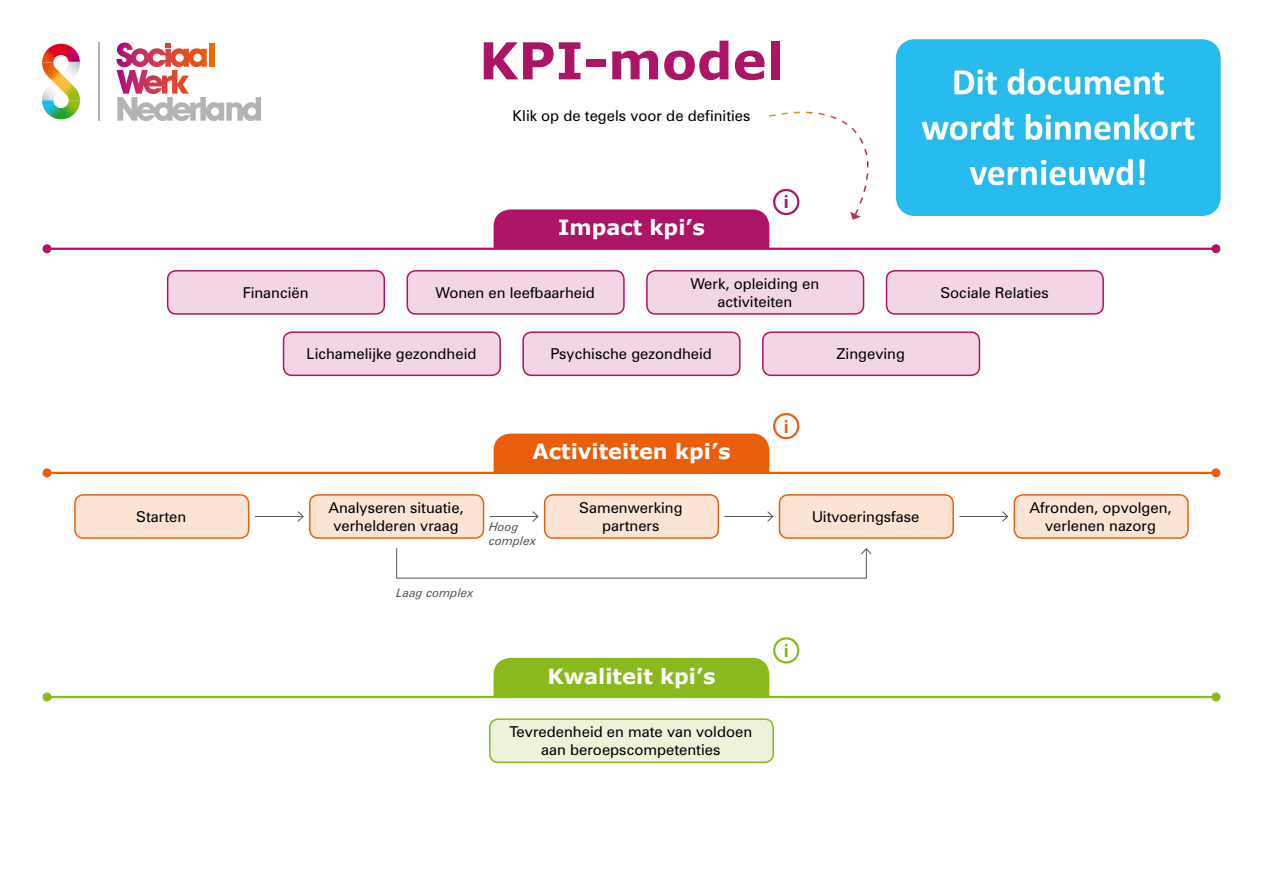
<style>
.page{position:relative;width:1263px;height:893px;background:#fff}
.page>*{position:absolute;margin:0;border:0;box-sizing:border-box;transform-origin:0 0}
.t1{font:700 51px "Verdana";color:#ad1466}
.t2{font:700 21px "Verdana";color:#fff}
.t3{font:700 18px "Zurich BT";color:#ad1566}
.t4{font:700 18px "Zurich BT";color:#e9600f}
.t5{font:700 18px "Zurich BT";color:#89b91d}
.t6{font:15px/18px "Zurich BT";color:#000;text-align:center}
.t7{font:italic 12px/14.4px "Zurich BT";color:#58585a}
</style>
<div class="page">
<hr style="left:98px;top:43px;width:2px;height:78px;background:#b1b3b4">
<svg style="left:117px;top:43px;width:144px;height:78px"></svg>
<svg style="left:42px;top:44px;width:38px;height:75px"></svg>
<hr style="left:47px;top:248px;width:1169px;height:2px;background:#ad1466">
<div style="left:43px;top:244px;width:9px;height:9px;background:#ad1466;border-radius:50%"></div>
<div style="left:1211px;top:244px;width:9px;height:9px;background:#ad1466;border-radius:50%"></div>
<hr style="left:47px;top:472px;width:1169px;height:2px;background:#e95f09">
<div style="left:43px;top:468px;width:9px;height:9px;background:#e95f09;border-radius:50%"></div>
<div style="left:1211px;top:468px;width:9px;height:9px;background:#e95f09;border-radius:50%"></div>
<hr style="left:47px;top:696px;width:1169px;height:2px;background:#89b91e">
<div style="left:43px;top:692px;width:9px;height:9px;background:#89b91e;border-radius:50%"></div>
<div style="left:1211px;top:692px;width:9px;height:9px;background:#89b91e;border-radius:50%"></div>
<div style="left:494px;top:434px;width:275px;height:38px;background:#e95f09"></div>
<div style="left:494px;top:658px;width:275px;height:38px;background:#89b91e"></div>
<div style="left:168px;top:271px;width:216px;height:43px;background:#f2d6e6;border-radius:9px"></div>
<div style="left:167px;top:270px;width:218px;height:45px;border:2px solid #ad1466;border-radius:9px"></div>
<div style="left:75px;top:495px;width:174px;height:43px;background:#fce4d4;border-radius:9px"></div>
<div style="left:74px;top:494px;width:175px;height:45px;border:2px solid #e95f09;border-radius:9px"></div>
<div style="left:310px;top:495px;width:173px;height:43px;background:#fce4d4;border-radius:9px"></div>
<div style="left:309px;top:494px;width:175px;height:45px;border:2px solid #e95f09;border-radius:9px"></div>
<div style="left:545px;top:495px;width:173px;height:43px;background:#fce4d4;border-radius:9px"></div>
<div style="left:544px;top:494px;width:175px;height:45px;border:2px solid #e95f09;border-radius:9px"></div>
<div style="left:779px;top:495px;width:174px;height:43px;background:#fce4d4;border-radius:9px"></div>
<div style="left:779px;top:494px;width:175px;height:45px;border:2px solid #e95f09;border-radius:9px"></div>
<div style="left:1014px;top:495px;width:174px;height:43px;background:#fce4d4;border-radius:9px"></div>
<div style="left:1013px;top:494px;width:176px;height:45px;border:2px solid #e95f09;border-radius:9px"></div>
<div style="left:407px;top:271px;width:217px;height:43px;background:#f2d6e6;border-radius:9px"></div>
<div style="left:406px;top:270px;width:219px;height:45px;border:2px solid #ad1466;border-radius:9px"></div>
<div style="left:647px;top:271px;width:216px;height:43px;background:#f2d6e6;border-radius:9px"></div>
<div style="left:646px;top:270px;width:218px;height:45px;border:2px solid #ad1466;border-radius:9px"></div>
<div style="left:284px;top:332px;width:216px;height:43px;background:#f2d6e6;border-radius:9px"></div>
<div style="left:283px;top:331px;width:218px;height:45px;border:2px solid #ad1466;border-radius:9px"></div>
<div style="left:523px;top:332px;width:217px;height:43px;background:#f2d6e6;border-radius:9px"></div>
<div style="left:522px;top:331px;width:218px;height:45px;border:2px solid #ad1466;border-radius:9px"></div>
<div style="left:490px;top:719px;width:283px;height:43px;background:#ecf3d8;border-radius:9px"></div>
<div style="left:489px;top:718px;width:285px;height:45px;border:2px solid #89b91e;border-radius:9px"></div>
<div style="left:763px;top:332px;width:216px;height:43px;background:#f2d6e6;border-radius:9px"></div>
<div style="left:762px;top:331px;width:218px;height:45px;border:2px solid #ad1466;border-radius:9px"></div>
<div style="left:886px;top:271px;width:217px;height:43px;background:#f2d6e6;border-radius:9px"></div>
<div style="left:886px;top:270px;width:218px;height:45px;border:2px solid #ad1466;border-radius:9px"></div>
<hr style="left:255px;top:516px;width:48px;height:1px;background:#58585a">
<svg style="left:297px;top:511px;width:7px;height:11px"></svg>
<hr style="left:490px;top:516px;width:48px;height:1px;background:#58585a">
<svg style="left:532px;top:511px;width:7px;height:11px"></svg>
<hr style="left:724px;top:516px;width:49px;height:1px;background:#58585a">
<svg style="left:767px;top:511px;width:7px;height:11px"></svg>
<hr style="left:959px;top:516px;width:49px;height:1px;background:#58585a">
<svg style="left:1002px;top:511px;width:7px;height:11px"></svg>
<svg style="left:396px;top:548px;width:476px;height:31px"></svg>
<div style="left:773px;top:413px;width:26px;height:26px;border:2px solid #e9600f;border-radius:50%"></div>
<div style="left:773px;top:637px;width:26px;height:26px;border:2px solid #89b91d;border-radius:50%"></div>
<svg style="left:494px;top:111px;width:394px;height:137px"></svg>
<img style="left:896px;top:39px;width:325px;height:176px">
<h1 class="t1" style="left:479px;top:28px;width:306px">KPI-model</h1>
<p class="t6" style="left:512px;top:106px;width:239px">Klik op de tegels voor de definities</p>
<p class="t6" style="left:243px;top:284px;width:67px">Financiën</p>
<h2 class="t2" style="left:558px;top:214px;width:148px">Impact kpi’s</h2>
<p class="t3" style="left:784px;top:191px;width:6px">i</p>
<p class="t6" style="left:436px;top:284px;width:161px">Wonen en leefbaarheid</p>
<p class="t6" style="left:690px;top:275px;width:130px">Werk, opleiding en activiteiten</p>
<p class="t6" style="left:307px;top:345px;width:171px">Lichamelijke gezondheid</p>
<p class="t6" style="left:550px;top:345px;width:163px">Psychische gezondheid</p>
<p class="t6" style="left:837px;top:345px;width:70px">Zingeving</p>
<h2 class="t2" style="left:532px;top:438px;width:199px">Activiteiten kpi’s</h2>
<p class="t4" style="left:784px;top:415px;width:6px">i</p>
<p class="t6" style="left:940px;top:284px;width:110px">Sociale Relaties</p>
<p class="t6" style="left:136px;top:508px;width:51px">Starten</p>
<p class="t6" style="left:328px;top:499px;width:137px">Analyseren situatie, verhelderen vraag</p>
<p class="t6" style="left:579px;top:499px;width:105px">Samenwerking partners</p>
<p class="t6" style="left:812px;top:508px;width:109px">Uitvoeringsfase</p>
<p class="t6" style="left:1029px;top:499px;width:144px">Afronden, opvolgen, verlenen nazorg</p>
<p class="t7" style="left:489px;top:519px;width:49px">Hoog complex</p>
<p class="t7" style="left:397px;top:585px;width:79px">Laag complex</p>
<h2 class="t2" style="left:547px;top:662px;width:169px">Kwaliteit kpi’s</h2>
<p class="t6" style="left:509px;top:723px;width:244px">Tevredenheid en mate van voldoen aan beroepscompetenties</p>
<p class="t5" style="left:784px;top:639px;width:6px">i</p>
</div>
